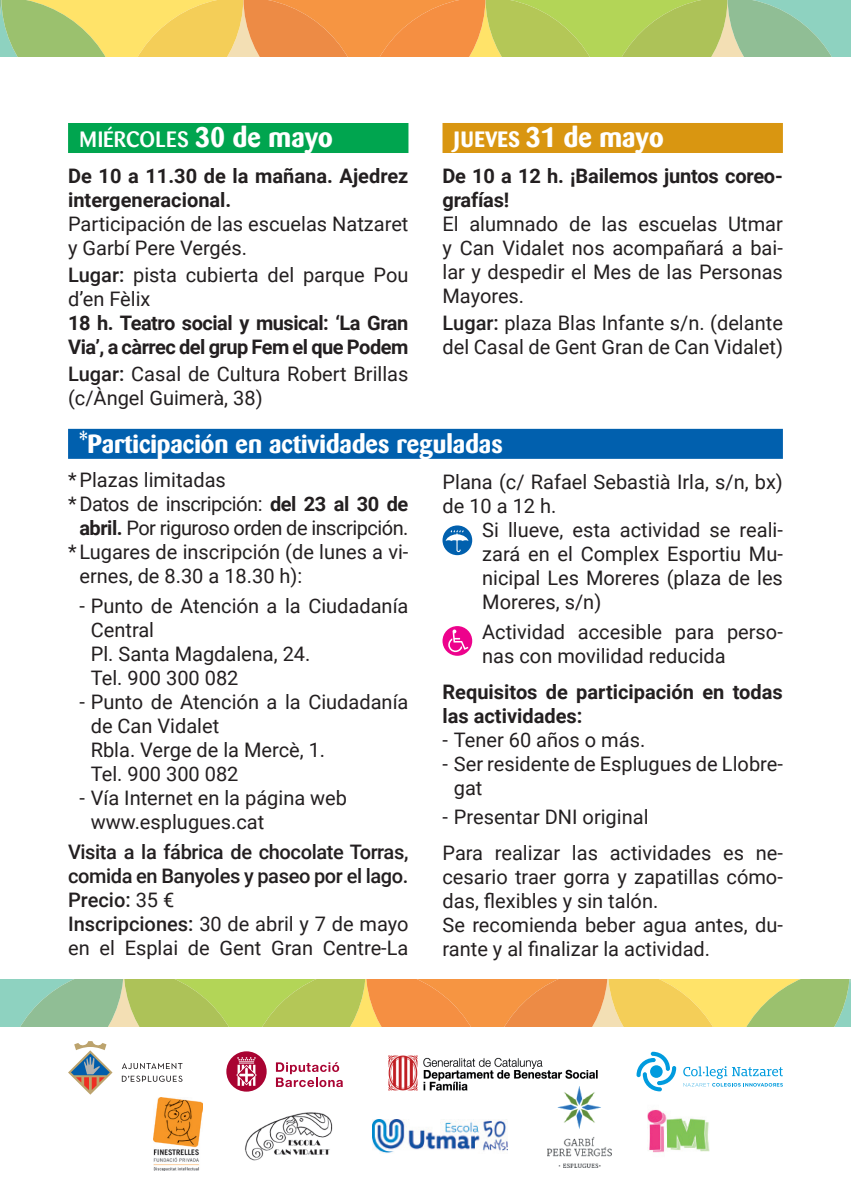
<style>
.page{position:relative;width:851px;height:1191px;background:#fff}
.page>*{position:absolute;margin:0;border:0;box-sizing:border-box;transform-origin:0 0}
.t1{font:700 28px "Barmeno";color:#fff}
.t2{font:700 26px "Barmeno";color:#fff}
.t3{font:500 22px "Barmeno";letter-spacing:.01em;color:#fff}
.t4{font:20px/24px "Roboto";color:#231f20}
.t5{font:700 20px/24px "Roboto";letter-spacing:-.01em;color:#231f20}
.t6{font:500 20px/24px "Roboto";letter-spacing:-.02em;color:#231f20}
.t7{font:20px "Roboto";letter-spacing:-.025em;color:#231f20}
.s1{font-weight:700;font-size:28px}
.s2{font-weight:500}
.s3{font-size:22px}
.s4{font-weight:700}
.s5{font-weight:400}
</style>
<div class="page">
<svg style="left:0;top:0;width:850px;height:57px;background:#ccbd64"></svg>
<svg style="left:442px;top:525px;width:30px;height:30px"></svg>
<svg style="left:445px;top:529px;width:23px;height:23px"></svg>
<svg style="left:442px;top:626px;width:30px;height:30px"></svg>
<svg style="left:448px;top:629px;width:20px;height:23px"></svg>
<div style="left:68px;top:429px;width:714px;height:30px;background:#0160ae"></div>
<svg style="left:122px;top:1063px;width:60px;height:6px"></svg>
<svg style="left:122px;top:1075px;width:60px;height:6px"></svg>
<svg style="left:68px;top:1041px;width:44px;height:53px"></svg>
<div style="left:226px;top:1051px;width:40px;height:40px;background:#a90332;border-radius:50%"></div>
<svg style="left:236px;top:1057px;width:21px;height:28px"></svg>
<svg style="left:276px;top:1062px;width:67px;height:25px"></svg>
<img style="left:388px;top:1055px;width:209px;height:35px">
<img style="left:547px;top:1086px;width:64px;height:81px">
<img style="left:647px;top:1109px;width:62px;height:44px">
<img style="left:372px;top:1119px;width:135px;height:34px">
<svg style="left:0;top:979px;width:850px;height:47px;background:#ccbc64"></svg>
<img style="left:153px;top:1097px;width:49px;height:73px">
<svg style="left:636px;top:1051px;width:40px;height:40px"></svg>
<div style="left:650px;top:1065px;width:12px;height:12px;background:#009bde;border-radius:50%"></div>
<svg style="left:683px;top:1066px;width:99px;height:20px"></svg>
<img style="left:244px;top:1112px;width:88px;height:49px">
<div style="left:68px;top:123px;width:340px;height:30px;background:#00a54f"></div>
<div style="left:442px;top:123px;width:340px;height:30px;background:#d99611"></div>
<p class="t3" style="left:79px;top:127px;width:255px">MIÉRCOLES <span class="s1">30 de mayo</span></p>
<p class="t5" style="left:68px;top:163px;width:342px">De 10 a 11.30 de la mañana. Ajedrez intergeneracional.</p>
<p class="t4" style="left:68px;top:211px;width:342px">Participación de las escuelas Natzaret y Garbí Pere Vergés.</p>
<p class="t4" style="left:68px;top:262px;width:342px"><span class="s2">Lugar:</span> pista cubierta del parque Pou d’en Fèlix</p>
<p class="t5" style="left:68px;top:310px;width:342px">18 h. Teatro social y musical: ‘La Gran<br>Via’, a càrrec del grup Fem el que Podem</p>
<p class="t4" style="left:68px;top:361px;width:342px"><span class="s2">Lugar:</span> Casal de Cultura Robert Brillas (c/Àngel Guimerà, 38)</p>
<h1 class="t1" style="left:454px;top:121px;width:211px"><span class="s3">JUEVES</span> 31 de mayo</h1>
<p class="t5" style="left:442px;top:163px;width:342px">De 10 a 12 h. ¡Bailemos juntos coreo&shy;grafías!</p>
<p class="t4" style="left:442px;top:211px;width:342px;text-align:justify">El alumnado de las escuelas Utmar y Can Vidalet nos acompañará a bai&shy;lar y despedir el Mes de las Personas Mayores.</p>
<p class="t4" style="left:442px;top:310px;width:342px"><span class="s2">Lugar:</span> plaza Blas Infante s/n. (delante del Casal de Gent Gran de Can Vidalet)</p>
<h2 class="t2" style="left:79px;top:428px;width:425px">*Participación en actividades reguladas</h2>
<p class="t4" style="left:68px;top:467px;width:159px">*Plazas limitadas</p>
<p class="t7" style="left:68px;top:490px;width:342px">* Datos de inscripción: <span class="s4">del 23 al 30 de</span></p>
<p class="t7" style="left:79px;top:514px;width:330px"><span class="s4">abril.</span> Por riguroso orden de inscripción.</p>
<p class="t4" style="left:68px;top:539px;width:342px">* Lugares de inscripción (de lunes a vi-</p>
<p class="t4" style="left:79px;top:563px;width:224px">ernes, de 8.30 a 18.30 h):</p>
<p class="t4" style="left:91px;top:593px;width:319px;text-indent:-11px">- Punto de Atención a la Ciudadanía<br>Central<br>Pl. Santa Magdalena, 24.<br>Tel. 900 300 082</p>
<p class="t4" style="left:91px;top:689px;width:319px;text-indent:-11px">- Punto de Atención a la Ciudadanía de Can Vidalet<br>Rbla. Verge de la Mercè, 1.<br>Tel. 900 300 082</p>
<p class="t4" style="left:91px;top:785px;width:258px;text-indent:-11px">- Vía Internet en la página web www.esplugues.cat</p>
<p class="t6" style="left:68px;top:839px;width:342px">Visita a la fábrica de chocolate Torras, comida en Banyoles y paseo por el lago.<br>Precio: <span class="s5">35 €<br></span>Inscripciones: <span class="s5">30 de abril y 7 de mayo en el Esplai de Gent Gran Centre-La</span></p>
<p class="t4" style="left:442px;top:469px;width:342px">Plana (c/ Rafael Sebastià Irla, s/n, bx) de 10 a 12 h.</p>
<p class="t4" style="left:482px;top:517px;width:302px;text-align:justify">Si llueve, esta actividad se reali&shy;zará en el Complex Esportiu Mu&shy;nicipal Les Moreres (plaza de les Moreres, s/n)</p>
<p class="t4" style="left:482px;top:619px;width:302px">Actividad accesible para perso&shy;nas con movilidad reducida</p>
<p class="t5" style="left:442px;top:679px;width:342px">Requisitos de participación en todas las actividades:</p>
<p class="t4" style="left:442px;top:727px;width:204px">- Tener 60 años o más.</p>
<p class="t4" style="left:454px;top:751px;width:330px;text-indent:-11px">- Ser residente de Esplugues de Llobre&shy;gat</p>
<p class="t4" style="left:442px;top:797px;width:342px;line-height:36px">- Presentar DNI original<br>Para realizar las actividades es ne-</p>
<p class="t4" style="left:442px;top:863px;width:342px">cesario traer gorra y zapatillas cómo&shy;das, flexibles y sin talón.<br>Se recomienda beber agua antes, du&shy;rante y al finalizar la actividad.</p>
</div>
